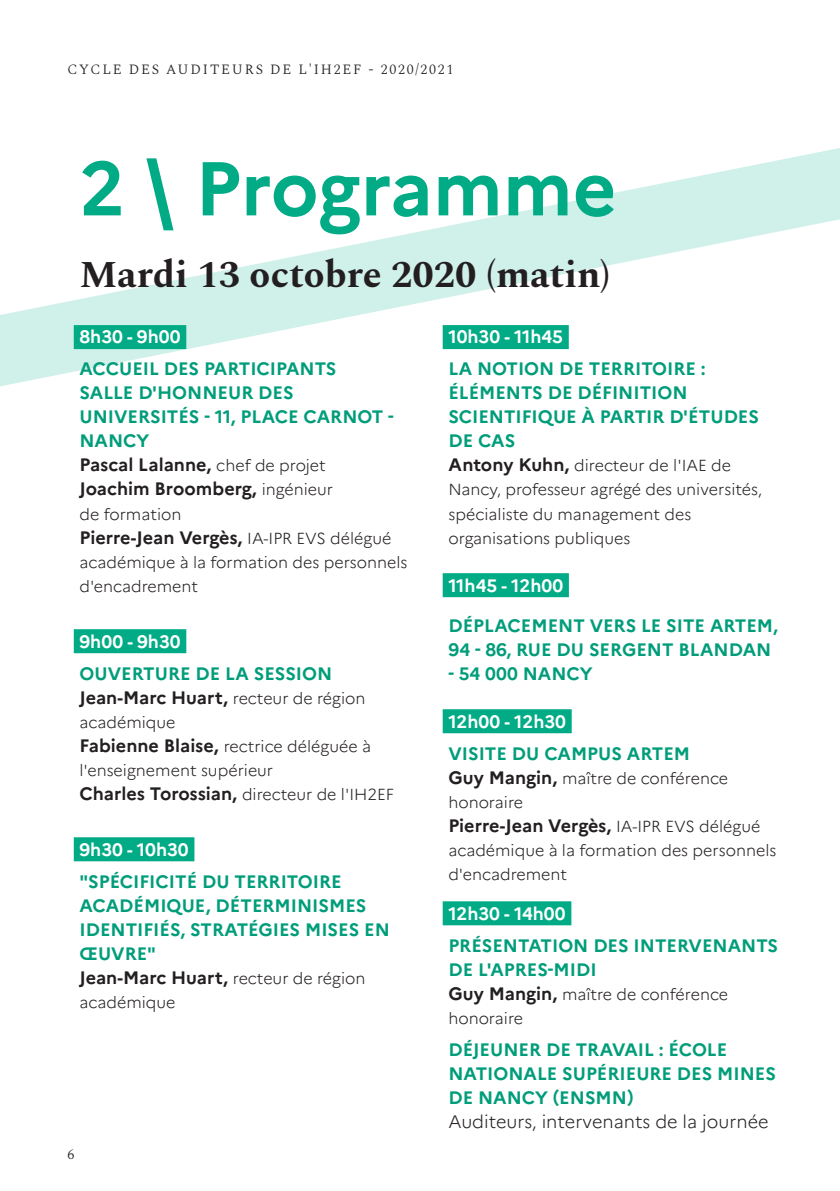
<style>
.page{position:relative;width:840px;height:1191px;background:#fff}
.page>*{position:absolute;margin:0;border:0;box-sizing:border-box;transform-origin:0 0}
.Titre_01{font:700 76px "Marianne";color:#00ab85}
.Date{font:700 38px "Spectral";color:#231f20}
.Texte_courant{font:700 18px/24px "Marianne";color:#009d7a}
.Prénom_Nom{font:700 18px "Marianne";color:#231f20}
.Titre_03{font:700 18px/24px "Marianne";color:#009d7a}
.Texte_courant-2{font:700 18px "Marianne";color:#fff}
.Prénom_Nom-2{font:700 18px/24px "Marianne";color:#009d7a}
.Titre_02{font:700 18px "Marianne";color:#fff}
.Prénom_Nom-3{font:300 16px/24px "Marianne";color:#231f20}
.Texte_courant-3{font:300 16px/24px "Marianne";color:#231f20}
.t1{font:300 14px "Spectral";letter-spacing:.13em;color:#231f20}
.s1{font-weight:300;font-size:16px}
.s2{font-weight:700;font-size:18px}
.s3{font-weight:300;color:#231f20}
.s4{color:#231f20}
.s5{font-weight:300;font-size:16px;color:#231f20}
</style>
<div class="page">
<svg style="left:0;top:148px;width:839px;height:239px"></svg>
<div style="left:74px;top:325px;width:112px;height:24px;background:#00ab85"></div>
<div style="left:74px;top:629px;width:112px;height:24px;background:#00ab85"></div>
<div style="left:74px;top:837px;width:120px;height:24px;background:#00ab85"></div>
<div style="left:442px;top:325px;width:126px;height:24px;background:#00ab85"></div>
<div style="left:442px;top:573px;width:126px;height:24px;background:#00ab85"></div>
<div style="left:442px;top:709px;width:129px;height:24px;background:#00ab85"></div>
<div style="left:442px;top:901px;width:129px;height:24px;background:#00ab85"></div>
<p class="t1" style="left:67px;top:59px;width:387px">CYCLE DES AUDITEURS DE L'IH2EF - 2020/2021</p>
<p class="Titre_01" style="left:79px;top:142px;width:538px">2 \ Programme</p>
<p class="Date" style="left:79px;top:247px;width:531px">Mardi 13 octobre 2020 (matin)</p>
<p class="Titre_02" style="left:79px;top:326px;width:103px">8h30 - 9h00</p>
<p class="Titre_03" style="left:79px;top:357px;width:316px">ACCUEIL DES PARTICIPANTS<br>SALLE D'HONNEUR DES<br>UNIVERSITÉS - 11, PLACE CARNOT -<br>NANCY</p>
<p class="Prénom_Nom" style="left:79px;top:454px;width:248px">Pascal Lalanne, <span class="s1">chef de projet</span></p>
<p class="Prénom_Nom" style="left:79px;top:478px;width:255px">Joachim Broomberg, <span class="s1">ingénieur</span></p>
<p class="Prénom_Nom-3" style="left:79px;top:502px;width:103px">de formation</p>
<p class="Prénom_Nom" style="left:79px;top:526px;width:313px">Pierre-Jean Vergès, <span class="s1">IA-IPR EVS délégué</span></p>
<p class="Prénom_Nom-3" style="left:79px;top:550px;width:329px">académique à la formation des personnels d'encadrement</p>
<p class="Texte_courant-2" style="left:448px;top:326px;width:116px">10h30 - 11h45</p>
<p class="Texte_courant" style="left:448px;top:357px;width:312px">LA NOTION DE TERRITOIRE :<br>ÉLÉMENTS DE DÉFINITION<br>SCIENTIFIQUE À PARTIR D'ÉTUDES<br>DE CAS</p>
<p class="Prénom_Nom-3" style="left:448px;top:454px;width:315px"><span class="s2">Antony Kuhn,</span> directeur de l'IAE de Nancy, professeur agrégé des universités, spécialiste du management des organisations publiques</p>
<p class="Texte_courant-2" style="left:448px;top:574px;width:116px">11h45 - 12h00</p>
<p class="Texte_courant" style="left:448px;top:613px;width:331px">DÉPLACEMENT VERS LE SITE ARTEM,<br>94 - 86, RUE DU SERGENT BLANDAN</p>
<p class="Texte_courant" style="left:448px;top:661px;width:146px">- 54 000 NANCY</p>
<p class="Texte_courant-2" style="left:448px;top:710px;width:119px">12h00 - 12h30</p>
<p class="Texte_courant" style="left:448px;top:741px;width:243px">VISITE DU CAMPUS ARTEM</p>
<p class="Prénom_Nom-3" style="left:448px;top:766px;width:281px"><span class="s2">Guy Mangin,</span> maître de conférence honoraire</p>
<p class="Prénom_Nom" style="left:448px;top:814px;width:313px">Pierre-Jean Vergès, <span class="s1">IA-IPR EVS délégué</span></p>
<p class="Prénom_Nom-3" style="left:448px;top:838px;width:329px">académique à la formation des personnels d'encadrement</p>
<p class="Texte_courant-2" style="left:448px;top:902px;width:119px">12h30 - 14h00</p>
<p class="Texte_courant" style="left:448px;top:933px;width:331px">PRÉSENTATION DES INTERVENANTS<br>DE L'APRES-MIDI</p>
<p class="Texte_courant-3" style="left:448px;top:982px;width:281px"><span class="s2">Guy Mangin,</span> maître de conférence honoraire</p>
<p class="Texte_courant" style="left:448px;top:1037px;width:329px">DÉJEUNER DE TRAVAIL : ÉCOLE<br>NATIONALE SUPÉRIEURE DES MINES<br>DE NANCY (ENSMN)<br><span class="s3">Auditeurs, intervenants de la journée</span></p>
<p class="Texte_courant-2" style="left:79px;top:630px;width:103px">9h00 - 9h30</p>
<p class="Prénom_Nom-2" style="left:79px;top:661px;width:287px">OUVERTURE DE LA SESSION<br><span class="s4">Jean-Marc Huart,</span> <span class="s5">recteur de région</span></p>
<p class="Prénom_Nom-3" style="left:79px;top:710px;width:316px">académique<br><span class="s2">Fabienne Blaise,</span> rectrice déléguée à l'enseignement supérieur<br><span class="s2">Charles Torossian,</span> directeur de l'IH2EF</p>
<p class="Texte_courant-2" style="left:79px;top:838px;width:111px">9h30 - 10h30</p>
<p class="Texte_courant" style="left:79px;top:869px;width:312px">"SPÉCIFICITÉ DU TERRITOIRE<br>ACADÉMIQUE, DÉTERMINISMES<br>IDENTIFIÉS, STRATÉGIES MISES EN<br>ŒUVRE"<br><span class="s4">Jean-Marc Huart,</span> <span class="s5">recteur de région</span></p>
<p class="Texte_courant-3" style="left:79px;top:990px;width:97px">académique</p>
<p class="t1" style="left:67px;top:1143px;width:8px">6</p>
</div>
